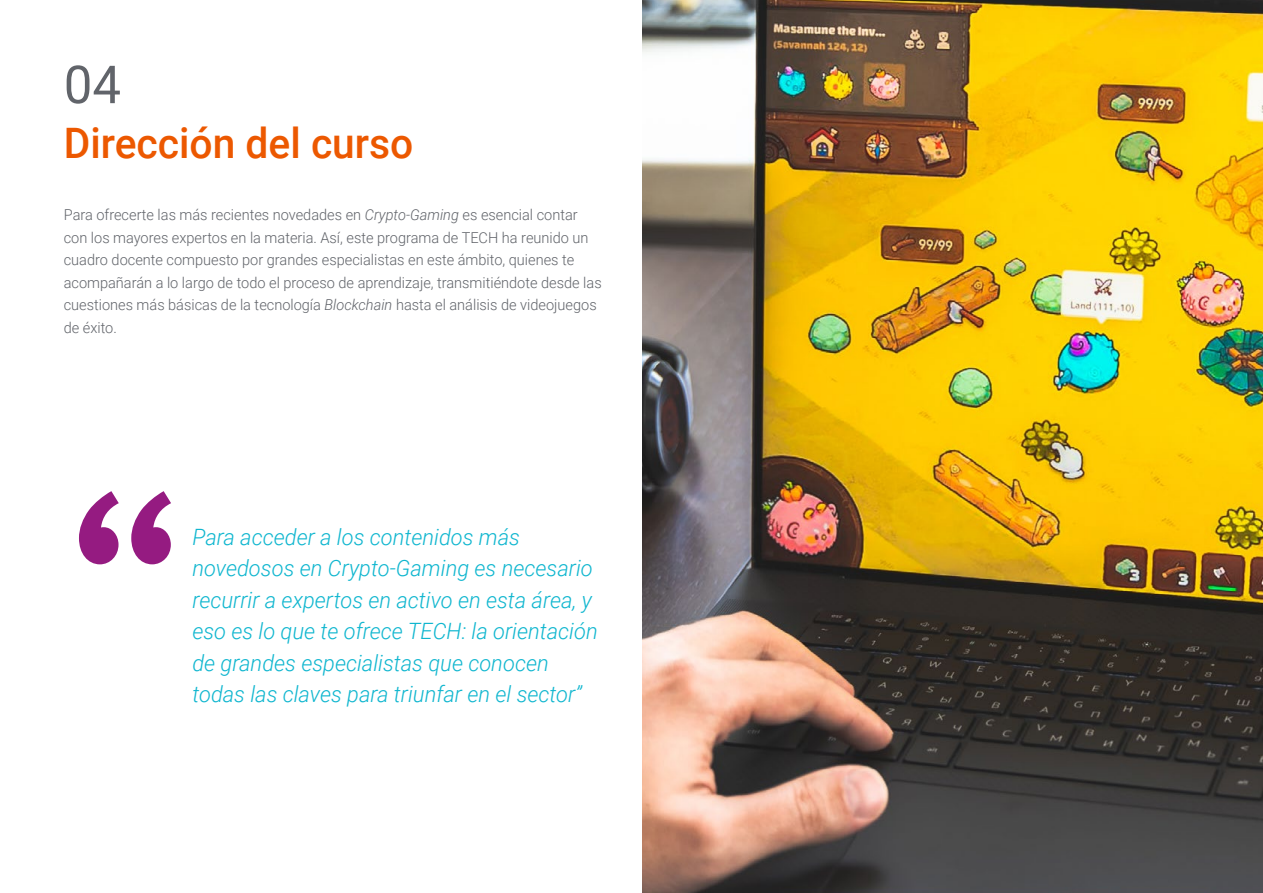
<style>
.page{position:relative;width:1263px;height:893px;background:#fff}
.page>*{position:absolute;margin:0;border:0;box-sizing:border-box;transform-origin:0 0}
.t1{font:52.5px "Roboto";color:#61646a}
.t2{font:500 42px "Roboto";color:#ec5800}
.t3{font:italic 300 22.5px/31.5px "Roboto";color:#0fb6cf}
.t4{font:300 15px/22.5px "Roboto";color:#61646a}
.s1{font-style:italic}
</style>
<div class="page">
<img style="left:642px;top:0;width:621px;height:893px">
<svg style="left:79px;top:491px;width:92px;height:73px"></svg>
<h1 class="t1" style="left:64px;top:48px;width:59px">04</h1>
<h2 class="t2" style="left:64px;top:114px;width:351px">Dirección del curso</h2>
<p class="t4" style="left:64px;top:203px;width:539px">Para ofrecerte las más recientes novedades en <span class="s1">Crypto-Gaming</span> es esencial contar con los mayores expertos en la materia. Así, este programa de TECH ha reunido un cuadro docente compuesto por grandes especialistas en este ámbito, quienes te acompañarán a lo largo de todo el proceso de aprendizaje, transmitiéndote desde las cuestiones más básicas de la tecnología <span class="s1">Blockchain</span> hasta el análisis de videojuegos de éxito.</p>
<p class="t3" style="left:192px;top:520px;width:407px">Para acceder a los contenidos más novedosos en Crypto-Gaming es necesario recurrir a expertos en activo en esta área, y eso es lo que te ofrece TECH: la orientación de grandes especialistas que conocen todas las claves para triunfar en el sector”</p>
</div>
